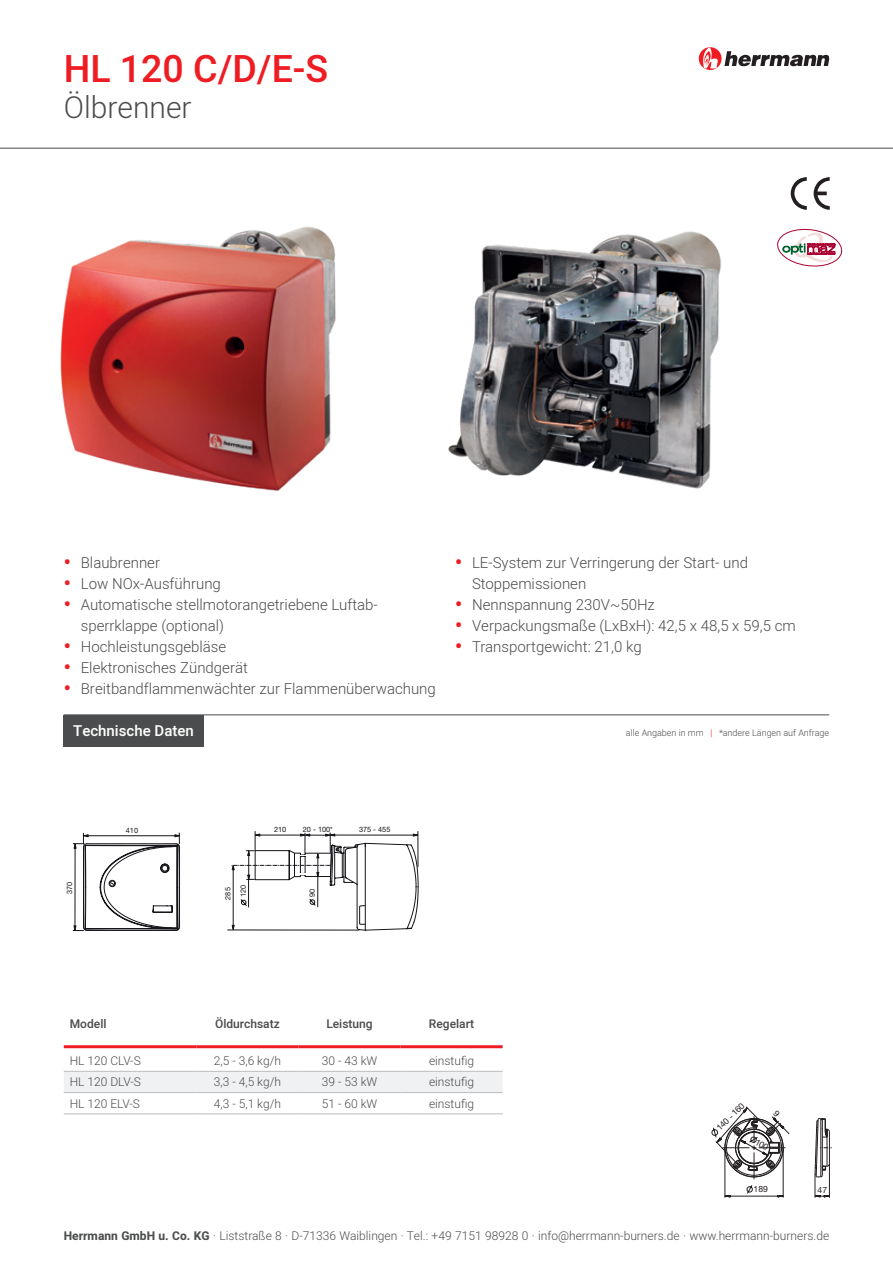
<style>
.page{position:relative;width:893px;height:1263px;background:#fff}
.page>*{position:absolute;margin:0;border:0;box-sizing:border-box;transform-origin:0 0}
.t1{font:500 37.5px "Heebo";color:#ee1d23}
.t2{font:300 30px "Heebo";color:#4b4c4d}
.t3{font:300 15px/21px "Heebo";color:#4b4c4d}
.t4{font:500 15px "Heebo";color:#fff}
.t5{font:300 12px "Heebo";color:#4b4c4d}
.t6{font:500 12px "Heebo";color:#4b4c4d}
.t7{font:300 9px "Heebo";color:#4b4c4d}
.t8{font:8.55px "Helvetica Neue";color:#231f20}
.t9{font:7.35px/15.1px "Helvetica Neue";color:#18151a;text-align:center}
.s1{font-weight:700;font-size:19.5px;color:#ee1d23}
.s2{color:#ee1d23}
.s3{font-weight:700}
</style>
<div class="page">
<svg style="left:64px;top:1048px;width:439px;height:44px"></svg>
<hr style="left:64px;top:1071px;width:132px;height:1px;background:#bcbdc0">
<hr style="left:196px;top:1071px;width:102px;height:1px;background:#bcbdc0">
<hr style="left:298px;top:1071px;width:103px;height:1px;background:#bcbdc0">
<hr style="left:401px;top:1071px;width:102px;height:1px;background:#bcbdc0">
<hr style="left:64px;top:1092px;width:132px;height:1px;background:#bcbdc0">
<hr style="left:196px;top:1092px;width:102px;height:1px;background:#bcbdc0">
<hr style="left:298px;top:1092px;width:103px;height:1px;background:#bcbdc0">
<hr style="left:401px;top:1092px;width:102px;height:1px;background:#bcbdc0">
<hr style="left:64px;top:1113px;width:132px;height:1px;background:#bcbdc0">
<hr style="left:196px;top:1113px;width:102px;height:1px;background:#bcbdc0">
<hr style="left:298px;top:1113px;width:103px;height:1px;background:#bcbdc0">
<hr style="left:401px;top:1113px;width:102px;height:1px;background:#bcbdc0">
<hr style="left:64px;top:1045px;width:132px;height:3px;background:#ee1d23">
<hr style="left:196px;top:1045px;width:102px;height:3px;background:#ee1d23">
<hr style="left:298px;top:1045px;width:103px;height:3px;background:#ee1d23">
<hr style="left:401px;top:1045px;width:102px;height:3px;background:#ee1d23">
<svg style="left:791px;top:177px;width:16px;height:33px"></svg>
<svg style="left:814px;top:177px;width:16px;height:33px"></svg>
<svg style="left:73px;top:833px;width:107px;height:98px"></svg>
<hr style="left:228px;top:930px;width:131px;height:1px;background:#18151a">
<svg style="left:231px;top:831px;width:188px;height:100px"></svg>
<svg style="left:699px;top:47px;width:23px;height:23px"></svg>
<svg style="left:724px;top:51px;width:106px;height:15px"></svg>
<svg style="left:701px;top:47px;width:17px;height:21px"></svg>
<img style="left:60px;top:227px;width:276px;height:264px">
<img style="left:448px;top:231px;width:273px;height:258px">
<hr style="left:0;top:148px;width:893px;height:1px;background:#4b4c4d">
<hr style="left:64px;top:714px;width:765px;height:1px;background:#4b4c4d">
<div style="left:64px;top:715px;width:140px;height:31px;background:#4b4c4d"></div>
<svg style="left:777px;top:228px;width:66px;height:39px"></svg>
<svg style="left:711px;top:1106px;width:121px;height:92px"></svg>
<p class="t1" style="left:64px;top:43px;width:266px">HL 120 C/D/E-S</p>
<p class="t2" style="left:64px;top:86px;width:129px">Ölbrenner</p>
<p class="t3" style="left:64px;top:552px;width:98px"><span class="s1">•</span> Blaubrenner</p>
<p class="t3" style="left:64px;top:573px;width:159px"><span class="s1">•</span> Low NOx-Ausführung</p>
<p class="t3" style="left:81px;top:594px;width:299px;text-indent:-17px"><span class="s1">•</span> Automatische stellmotorangetriebene Luftab&shy;sperrklappe (optional)</p>
<p class="t3" style="left:64px;top:636px;width:164px"><span class="s1">•</span> Hochleistungsgebläse</p>
<p class="t3" style="left:64px;top:657px;width:186px"><span class="s1">•</span> Elektronisches Zündgerät</p>
<p class="t3" style="left:64px;top:678px;width:374px"><span class="s1">•</span> Breitbandflammenwächter zur Flammenüberwachung</p>
<p class="t3" style="left:472px;top:552px;width:278px;text-indent:-17px"><span class="s1">•</span> LE-System zur Verringerung der Start- und<br>Stoppemissionen</p>
<p class="t3" style="left:455px;top:594px;width:201px"><span class="s1">•</span> Nennspannung 230V~50Hz</p>
<p class="t3" style="left:455px;top:615px;width:342px"><span class="s1">•</span> Verpackungsmaße (LxBxH): 42,5 x 48,5 x 59,5 cm</p>
<p class="t3" style="left:455px;top:636px;width:188px"><span class="s1">•</span> Transportgewicht: 21,0 kg</p>
<p class="t4" style="left:73px;top:720px;width:122px">Technische Daten</p>
<p class="t7" style="left:626px;top:726px;width:205px">alle Angaben in mm <span class="s2">|</span> *andere Längen auf Anfrage</p>
<p class="t9" style="left:62px;top:894px;width:14px;rotate:-90deg">370</p>
<p class="t9" style="left:126px;top:823px;width:14px">410</p>
<p class="t9" style="left:220px;top:900px;width:16px;rotate:-90deg">285<br>120</p>
<p class="t9" style="left:271px;top:821px;width:63px">20 - 100* 20 - 100*</p>
<p class="t9" style="left:274px;top:821px;width:14px">210</p>
<p class="t9" style="left:327px;top:821px;width:65px">375 - 455375 - 455</p>
<p class="t9" style="left:304px;top:897px;width:10px;rotate:-90deg">90</p>
<p class="t6" style="left:70px;top:1015px;width:38px">Modell</p>
<p class="t6" style="left:215px;top:1015px;width:66px">Öldurchsatz</p>
<p class="t6" style="left:326px;top:1015px;width:48px">Leistung</p>
<p class="t6" style="left:429px;top:1015px;width:47px">Regelart</p>
<p class="t5" style="left:70px;top:1053px;width:73px">HL 120 CLV-S</p>
<p class="t5" style="left:214px;top:1053px;width:69px">2,5 - 3,6 kg/h</p>
<p class="t5" style="left:322px;top:1053px;width:57px">30 - 43 kW</p>
<p class="t5" style="left:429px;top:1053px;width:47px">einstufig</p>
<p class="t5" style="left:70px;top:1074px;width:73px">HL 120 DLV-S</p>
<p class="t5" style="left:214px;top:1074px;width:69px">3,3 - 4,5 kg/h</p>
<p class="t5" style="left:322px;top:1074px;width:57px">39 - 53 kW</p>
<p class="t5" style="left:429px;top:1074px;width:47px">einstufig</p>
<p class="t5" style="left:70px;top:1095px;width:72px">HL 120 ELV-S</p>
<p class="t5" style="left:214px;top:1095px;width:69px">4,3 - 5,1 kg/h</p>
<p class="t5" style="left:322px;top:1095px;width:57px">51 - 60 kW</p>
<p class="t5" style="left:429px;top:1095px;width:47px">einstufig</p>
<p class="t8" style="left:714px;top:1125px;width:37px;rotate:-45deg">140 - 160</p>
<p class="t8" style="left:754px;top:1184px;width:16px">189</p>
<p class="t8" style="left:818px;top:1185px;width:11px">47</p>
<p class="t5" style="left:64px;top:1227px;width:767px"><span class="s3">Herrmann GmbH u. Co. KG</span> · Liststraße 8 · D-71336 Waiblingen · Tel.: +49 7151 98928 0 · info@herrmann-burners.de · www.herrmann-burners.de</p>
</div>
